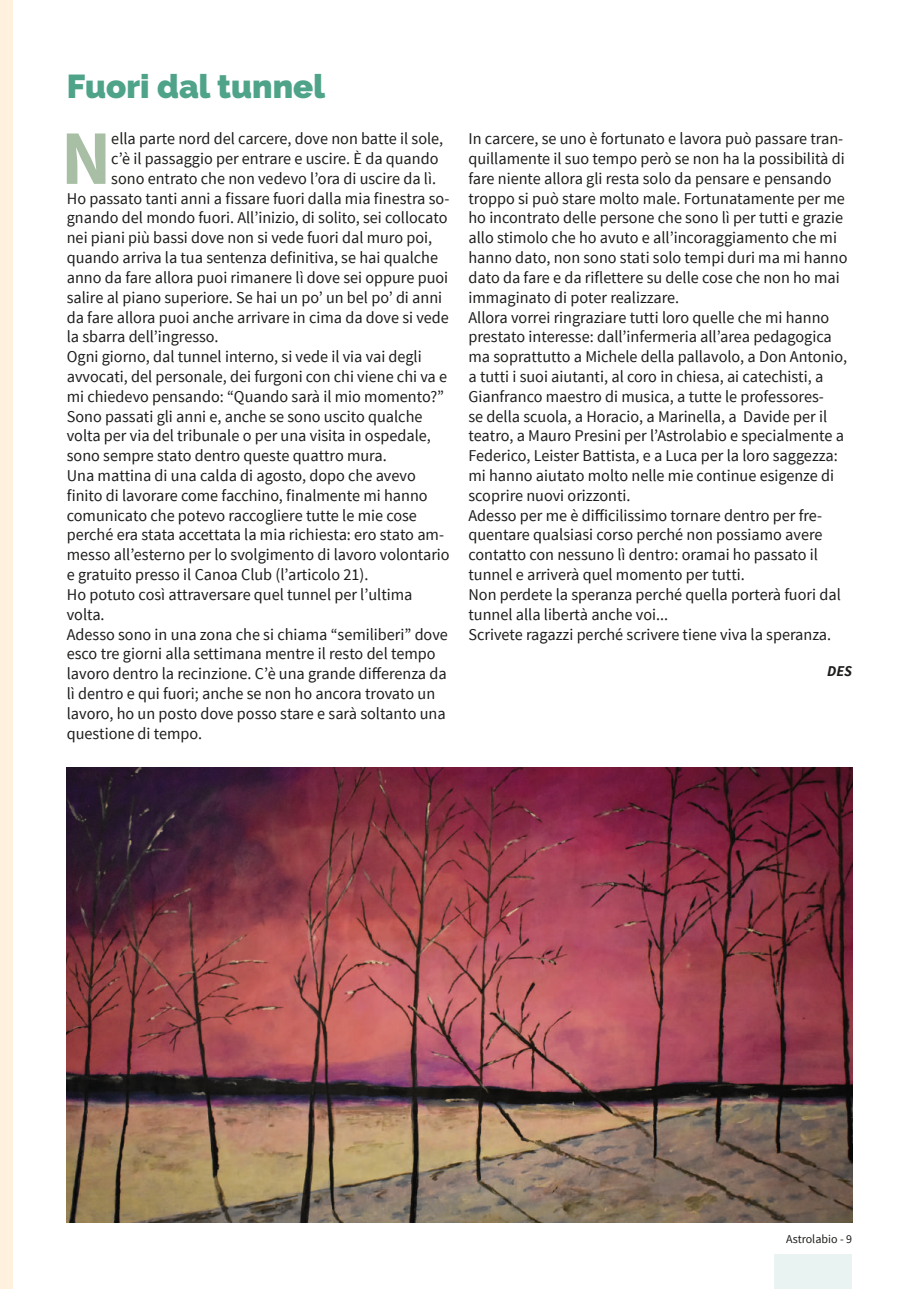
<style>
.page{position:relative;width:919px;height:1289px;background:#fff}
.page>*{position:absolute;margin:0;border:0;box-sizing:border-box;transform-origin:0 0}
.t1{font:700 77.25px "Source Sans Pro";color:#a8bea5}
.t2{font:900 33px "Raleway";color:#4fa389}
.t3{font:16.5px/19.8px "Source Sans Pro";color:#1d1d1b}
.t4{font:italic 700 15px "Source Sans Pro";color:#1d1d1b}
.t5{font:12px "Source Sans Pro";color:#1d1d1b}
</style>
<div class="page">
<div style="left:774px;top:1254px;width:78px;height:34px;background:#e9f4f2"></div>
<div style="left:0;top:0;width:13px;height:1288px;background:#fff1de"></div>
<img style="left:67px;top:767px;width:785px;height:455px">
<h2 class="t2" style="left:67px;top:67px;width:260px">Fuori dal tunnel</h2>
<h1 class="t1" style="left:61px;top:109px;width:52px">N</h1>
<p class="t3" style="left:111px;top:129px;width:333px">ella parte nord del carcere, dove non batte il sole,</p>
<p class="t3" style="left:111px;top:149px;width:328px">c’è il passaggio per entrare e uscire. È da quando</p>
<p class="t3" style="left:111px;top:169px;width:326px">sono entrato che non vedevo l’ora di uscire da lì.</p>
<p class="t3" style="left:67px;top:188px;width:384px">Ho passato tanti anni a fissare fuori dalla mia finestra so-</p>
<p class="t3" style="left:67px;top:208px;width:382px">gnando del mondo fuori. All’inizio, di solito, sei collocato</p>
<p class="t3" style="left:67px;top:228px;width:367px">nei piani più bassi dove non si vede fuori dal muro poi,</p>
<p class="t3" style="left:67px;top:248px;width:373px">quando arriva la tua sentenza definitiva, se hai qualche</p>
<p class="t3" style="left:67px;top:268px;width:383px">anno da fare allora puoi rimanere lì dove sei oppure puoi</p>
<p class="t3" style="left:67px;top:287px;width:377px">salire al piano superiore. Se hai un po’ un bel po’ di anni</p>
<p class="t3" style="left:67px;top:307px;width:383px">da fare allora puoi anche arrivare in cima da dove si vede</p>
<p class="t3" style="left:67px;top:327px;width:153px">la sbarra dell’ingresso.</p>
<p class="t3" style="left:67px;top:347px;width:356px">Ogni giorno, dal tunnel interno, si vede il via vai degli</p>
<p class="t3" style="left:67px;top:367px;width:382px">avvocati, del personale, dei furgoni con chi viene chi va e</p>
<p class="t3" style="left:67px;top:386px;width:379px">mi chiedevo pensando: “Quando sarà il mio momento?”</p>
<p class="t3" style="left:67px;top:406px;width:357px">Sono passati gli anni e, anche se sono uscito qualche</p>
<p class="t3" style="left:67px;top:426px;width:365px">volta per via del tribunale o per una visita in ospedale,</p>
<p class="t3" style="left:67px;top:446px;width:321px">sono sempre stato dentro queste quattro mura.</p>
<p class="t3" style="left:67px;top:466px;width:350px">Una mattina di una calda di agosto, dopo che avevo</p>
<p class="t3" style="left:67px;top:485px;width:362px">finito di lavorare come facchino, finalmente mi hanno</p>
<p class="t3" style="left:67px;top:505px;width:351px">comunicato che potevo raccogliere tutte le mie cose</p>
<p class="t3" style="left:67px;top:525px;width:379px">perché era stata accettata la mia richiesta: ero stato am-</p>
<p class="t3" style="left:67px;top:545px;width:384px">messo all’esterno per lo svolgimento di lavoro volontario</p>
<p class="t3" style="left:67px;top:565px;width:303px">e gratuito presso il Canoa Club (l’articolo 21).</p>
<p class="t3" style="left:67px;top:584px;width:347px">Ho potuto così attraversare quel tunnel per l’ultima</p>
<p class="t3" style="left:67px;top:604px;width:39px">volta.</p>
<p class="t3" style="left:67px;top:624px;width:382px">Adesso sono in una zona che si chiama “semiliberi” dove</p>
<p class="t3" style="left:67px;top:644px;width:370px">esco tre giorni alla settimana mentre il resto del tempo</p>
<p class="t3" style="left:67px;top:664px;width:381px">lavoro dentro la recinzione. C’è una grande differenza da</p>
<p class="t3" style="left:67px;top:683px;width:370px">lì dentro e qui fuori; anche se non ho ancora trovato un</p>
<p class="t3" style="left:67px;top:703px;width:380px">lavoro, ho un posto dove posso stare e sarà soltanto una</p>
<p class="t3" style="left:67px;top:723px;width:137px">questione di tempo.</p>
<p class="t3" style="left:468px;top:129px;width:380px">In carcere, se uno è fortunato e lavora può passare tran&shy;quillamente il suo tempo però se non ha la possibilità di fare niente allora gli resta solo da pensare e pensando troppo si può stare molto male. Fortunatamente per me ho incontrato delle persone che sono lì per tutti e grazie allo stimolo che ho avuto e all’incoraggiamento che mi hanno dato, non sono stati solo tempi duri ma mi hanno dato da fare e da riflettere su delle cose che non ho mai immaginato di poter realizzare.<br>Allora vorrei ringraziare tutti loro quelle che mi hanno prestato interesse: dall’infermeria all’area pedagogica ma soprattutto a Michele della pallavolo, a Don Antonio, a tutti i suoi aiutanti, al coro in chiesa, ai catechisti, a Gianfranco maestro di musica, a tutte le professores-<br>se della scuola, a Horacio, a Marinella, a Davide per il teatro, a Mauro Presini per l’Astrolabio e specialmente a Federico, Leister Battista, e a Luca per la loro saggezza: mi hanno aiutato molto nelle mie continue esigenze di scoprire nuovi orizzonti.<br>Adesso per me è difficilissimo tornare dentro per fre&shy;quentare qualsiasi corso perché non possiamo avere contatto con nessuno lì dentro: oramai ho passato il tunnel e arriverà quel momento per tutti.<br>Non perdete la speranza perché quella porterà fuori dal tunnel alla libertà anche voi...<br>Scrivete ragazzi perché scrivere tiene viva la speranza.</p>
<p class="t4" style="left:827px;top:661px;width:27px">DES</p>
<p class="t5" style="left:786px;top:1231px;width:68px">Astrolabio - 9</p>
</div>
